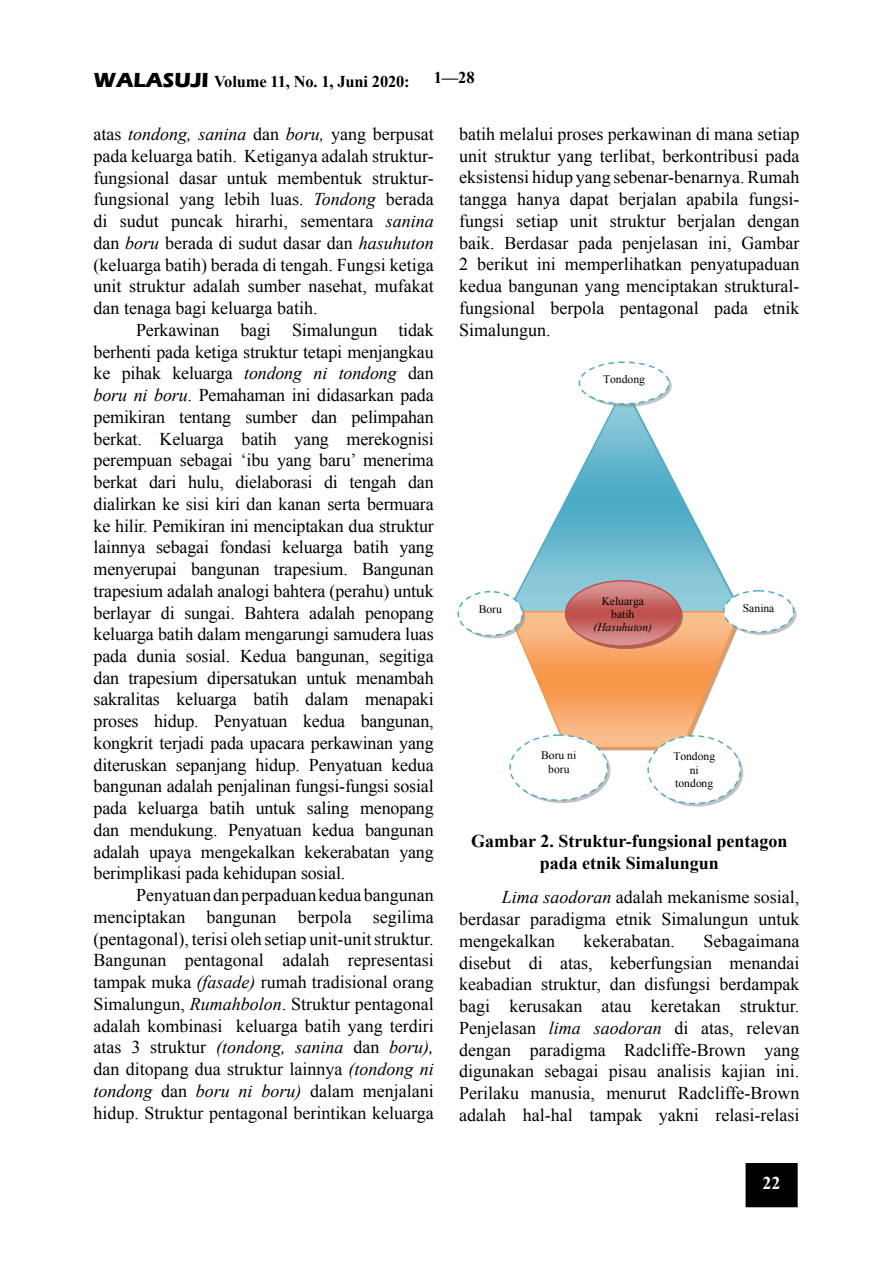
<style>
.page{position:relative;width:893px;height:1263px;background:#fff}
.page>*{position:absolute;margin:0;border:0;box-sizing:border-box;transform-origin:0 0}
.t1{font:18px/21.8px "Times New Roman";color:#000;text-align:justify}
.t2{font:700 18px/21.8px "Times New Roman";color:#000;text-align:center}
.t3{font:700 18px "Times New Roman";color:#fff}
.t4{font:700 16.5px "Times New Roman";letter-spacing:-.01em;color:#000}
.t5{font:11.55px/13.2px "Times New Roman";letter-spacing:-.005em;color:#000;text-align:center}
.t6{font:italic 11.55px "Times New Roman";letter-spacing:-.005em;color:#000}
.s1{font-family:"Eras ITC";font-size:21px}
.s2{font-style:italic}
</style>
<div class="page">
<div style="left:746px;top:1163px;width:51px;height:44px;background:#000"></div>
<div style="left:746px;top:1163px;width:52px;height:44px;border:1px solid #000"></div>
<svg style="left:523px;top:386px;width:203px;height:195px"></svg>
<div style="left:582px;top:365px;width:90px;height:42px;background:#868686;border-radius:50%;opacity:.5"></div>
<div style="left:579px;top:362px;width:90px;height:42px;background:#fff;border-radius:50%"></div>
<div style="left:579px;top:361px;width:90px;height:44px;border:1px dashed #4bacc6;border-radius:50%"></div>
<div style="left:461px;top:594px;width:64px;height:44px;background:#868686;border-radius:50%;opacity:.5"></div>
<div style="left:458px;top:592px;width:64px;height:43px;background:#fff;border-radius:50%"></div>
<div style="left:458px;top:591px;width:65px;height:45px;border:1px dashed #4bacc6;border-radius:50%"></div>
<div style="left:651px;top:739px;width:92px;height:67px;background:#868686;border-radius:50%;opacity:.5"></div>
<div style="left:648px;top:736px;width:92px;height:68px;background:#fff;border-radius:50%"></div>
<div style="left:513px;top:738px;width:97px;height:65px;background:#868686;border-radius:50%;opacity:.5"></div>
<div style="left:510px;top:735px;width:97px;height:65px;background:#fff;border-radius:50%"></div>
<div style="left:727px;top:594px;width:69px;height:41px;background:#868686;border-radius:50%;opacity:.5"></div>
<div style="left:724px;top:591px;width:70px;height:41px;background:#fff;border-radius:50%"></div>
<div style="left:723px;top:590px;width:71px;height:43px;border:1px dashed #4bacc6;border-radius:50%"></div>
<svg style="left:506px;top:581px;width:237px;height:169px"></svg>
<div style="left:565px;top:580px;width:116px;height:67px;border:1px solid #c0504d;border-radius:50%"></div>
<p class="t4" style="left:434px;top:67px;width:42px">1—28</p>
<p class="t4" style="left:94px;top:70px;width:318px"><span class="s1">WALASUJI</span> Volume 11, No. 1, Juni 2020:</p>
<p class="t1" style="left:94px;top:123px;width:342px">atas <span class="s2">tondong, sanina</span> dan <span class="s2">boru,</span> yang berpusat pada keluarga batih. Ketiganya adalah struktur&shy;fungsional dasar untuk membentuk struktur&shy;fungsional yang lebih luas. <span class="s2">Tondong</span> berada di sudut puncak hirarhi, sementara <span class="s2">sanina </span>dan <span class="s2">boru</span> berada di sudut dasar dan <span class="s2">hasuhuton </span>(keluarga batih) berada di tengah. Fungsi ketiga unit struktur adalah sumber nasehat, mufakat dan tenaga bagi keluarga batih.</p>
<p class="t1" style="left:94px;top:318px;width:342px;text-indent:43px">Perkawinan bagi Simalungun tidak berhenti pada ketiga struktur tetapi menjangkau ke pihak keluarga <span class="s2">tondong ni tondong</span> dan <span class="s2">boru ni boru</span>. Pemahaman ini didasarkan pada pemikiran tentang sumber dan pelimpahan berkat. Keluarga batih yang merekognisi perempuan sebagai ‘ibu yang baru’ menerima berkat dari hulu, dielaborasi di tengah dan dialirkan ke sisi kiri dan kanan serta bermuara ke hilir. Pemikiran ini menciptakan dua struktur lainnya sebagai fondasi keluarga batih yang menyerupai bangunan trapesium. Bangunan trapesium adalah analogi bahtera (perahu) untuk berlayar di sungai. Bahtera adalah penopang keluarga batih dalam mengarungi samudera luas pada dunia sosial. Kedua bangunan, segitiga dan trapesium dipersatukan untuk menambah sakralitas keluarga batih dalam menapaki proses hidup. Penyatuan kedua bangunan, kongkrit terjadi pada upacara perkawinan yang diteruskan sepanjang hidup. Penyatuan kedua bangunan adalah penjalinan fungsi-fungsi sosial pada keluarga batih untuk saling menopang dan mendukung. Penyatuan kedua bangunan adalah upaya mengekalkan kekerabatan yang berimplikasi pada kehidupan sosial.</p>
<p class="t1" style="left:94px;top:884px;width:342px;text-indent:43px">Penyatuan dan perpaduan kedua bangunan menciptakan bangunan berpola segilima (pentagonal), terisi oleh setiap unit-unit struktur.<br>Bangunan pentagonal adalah representasi tampak muka <span class="s2">(fasade)</span> rumah tradisional orang Simalungun, <span class="s2">Rumahbolon</span>. Struktur pentagonal adalah kombinasi keluarga batih yang terdiri atas 3 struktur <span class="s2">(tondong, sanina</span> dan <span class="s2">boru), </span>dan ditopang dua struktur lainnya <span class="s2">(tondong ni tondong</span> dan <span class="s2">boru ni boru)</span> dalam menjalani hidup. Struktur pentagonal berintikan keluarga</p>
<p class="t1" style="left:459px;top:122px;width:342px">batih melalui proses perkawinan di mana setiap unit struktur yang terlibat, berkontribusi pada eksistensi hidup yang sebenar-benarnya. Rumah tangga hanya dapat berjalan apabila fungsi&shy;fungsi setiap unit struktur berjalan dengan baik. Berdasar pada penjelasan ini, Gambar 2 berikut ini memperlihatkan penyatupaduan kedua bangunan yang menciptakan struktural&shy;fungsional berpola pentagonal pada etnik Simalungun.</p>
<p class="t5" style="left:603px;top:372px;width:43px">Tondong</p>
<p class="t5" style="left:602px;top:594px;width:44px">Keluarga batih</p>
<p class="t6" style="left:593px;top:620px;width:60px">(Hasuhuton)</p>
<p class="t5" style="left:743px;top:601px;width:33px">Sanina</p>
<p class="t5" style="left:479px;top:602px;width:25px">Boru</p>
<p class="t5" style="left:541px;top:748px;width:37px;line-height:13.8px">Boru ni boru</p>
<p class="t5" style="left:673px;top:749px;width:43px">Tondong ni tondong</p>
<p class="t2" style="left:471px;top:830px;width:318px">Gambar 2. Struktur-fungsional pentagon pada etnik Simalungun</p>
<p class="t1" style="left:459px;top:886px;width:342px;text-indent:43px"><span class="s2">Lima saodoran</span> adalah mekanisme sosial, berdasar paradigma etnik Simalungun untuk mengekalkan</p>
<p class="t1" style="left:459px;top:929px;width:342px;text-indent:244px">Sebagaimana disebut di atas, keberfungsian menandai keabadian struktur, dan disfungsi berdampak bagi kerusakan atau keretakan struktur.<br>Penjelasan <span class="s2">lima saodoran</span> di atas, relevan dengan paradigma Radcliffe-Brown yang digunakan sebagai pisau analisis kajian ini.<br>Perilaku manusia, menurut Radcliffe-Brown adalah hal-hal tampak yakni relasi-relasi</p>
<p class="t1" style="left:584px;top:929px;width:93px">kekerabatan.</p>
<p class="t3" style="left:763px;top:1171px;width:20px">22</p>
</div>
